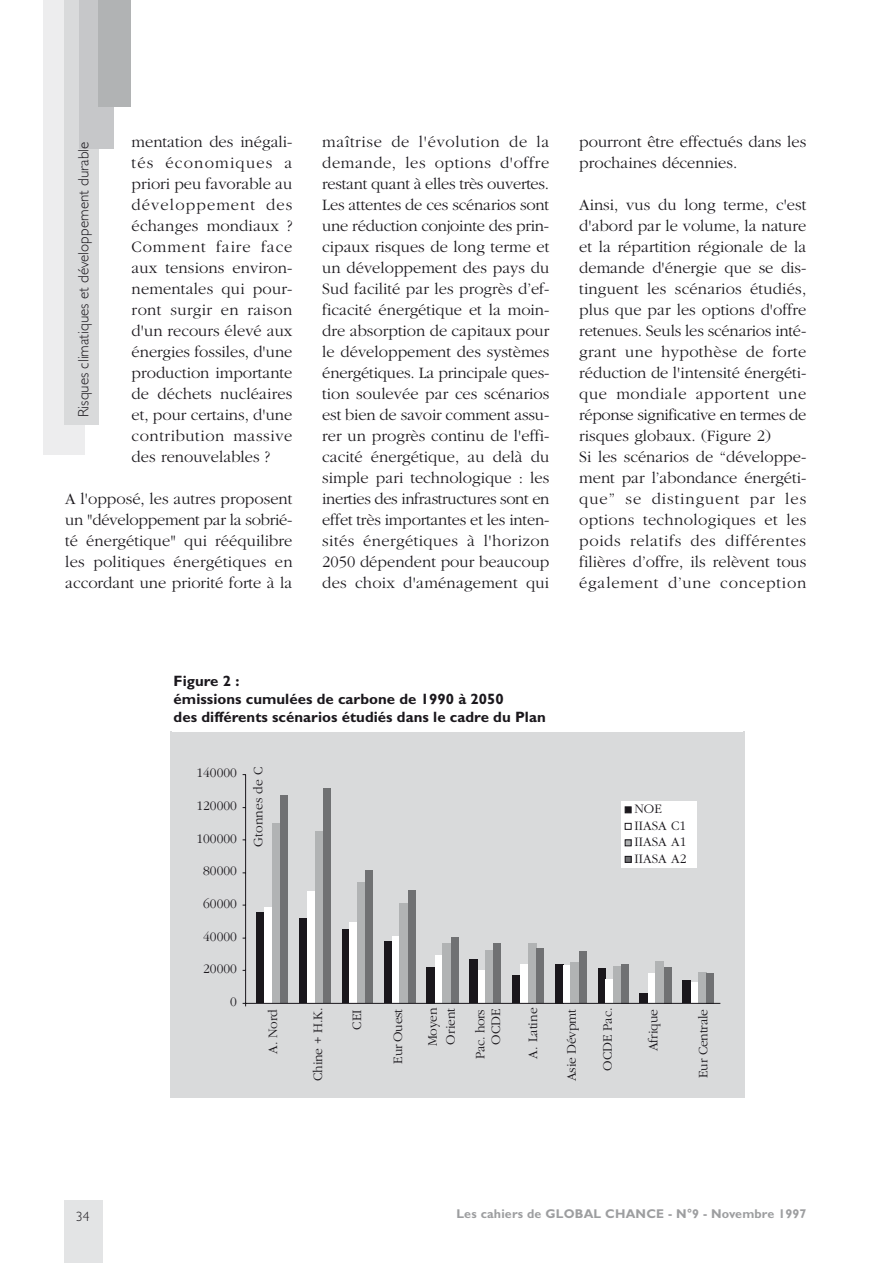
<style>
.page{position:relative;width:893px;height:1263px;background:#fff}
.page>*{position:absolute;margin:0;border:0;box-sizing:border-box;transform-origin:0 0}
.t1{font:300 16.5px/21px "Garamond";color:#1a171c;text-align:justify}
.t2{font:700 15px/18px "Gill Sans";letter-spacing:.005em;color:#1a171c}
.t3{font:300 15px "Gill Sans";letter-spacing:.005em;color:#1a171c}
.t4{font:300 13.5px/16.5px "Garamond";color:#1a171c}
.t5{font:300 13.5px "Garamond";letter-spacing:-.02em;color:#1a171c}
.t6{font:300 13.5px/15.9px "Garamond";letter-spacing:-.03em;color:#1a171c;text-align:right}
.t7{font:300 13.5px "Gill Sans";color:#1a171c}
.t8{font:700 12.75px "Gill Sans";letter-spacing:.015em;color:#9d9ea0}
</style>
<div class="page">
<div style="left:43px;top:0;width:42px;height:455px;background:#ededee"></div>
<div style="left:64px;top:1200px;width:38px;height:63px;background:#e3e4e5"></div>
<div style="left:64px;top:0;width:35px;height:425px;background:#d9dadb"></div>
<div style="left:79px;top:0;width:34px;height:149px;background:#c6c7c9"></div>
<div style="left:99px;top:0;width:32px;height:106px;background:#b1b3b4"></div>
<div style="left:170px;top:732px;width:574px;height:366px;background:#d9dadb"></div>
<div style="left:256px;top:912px;width:9px;height:91px;background:#1a171c"></div>
<div style="left:299px;top:918px;width:8px;height:85px;background:#1a171c"></div>
<div style="left:342px;top:929px;width:7px;height:74px;background:#1a171c"></div>
<div style="left:384px;top:941px;width:8px;height:62px;background:#1a171c"></div>
<div style="left:427px;top:967px;width:8px;height:36px;background:#1a171c"></div>
<div style="left:469px;top:959px;width:9px;height:44px;background:#1a171c"></div>
<div style="left:512px;top:975px;width:8px;height:28px;background:#1a171c"></div>
<div style="left:555px;top:964px;width:8px;height:39px;background:#1a171c"></div>
<div style="left:598px;top:968px;width:7px;height:35px;background:#1a171c"></div>
<div style="left:640px;top:993px;width:8px;height:10px;background:#1a171c"></div>
<div style="left:682px;top:980px;width:9px;height:23px;background:#1a171c"></div>
<div style="left:265px;top:908px;width:7px;height:95px;background:#fff"></div>
<div style="left:307px;top:891px;width:8px;height:112px;background:#fff"></div>
<div style="left:349px;top:923px;width:9px;height:80px;background:#fff"></div>
<div style="left:392px;top:936px;width:8px;height:67px;background:#fff"></div>
<div style="left:435px;top:955px;width:7px;height:48px;background:#fff"></div>
<div style="left:478px;top:971px;width:7px;height:32px;background:#fff"></div>
<div style="left:520px;top:965px;width:8px;height:38px;background:#fff"></div>
<div style="left:563px;top:965px;width:8px;height:38px;background:#fff"></div>
<div style="left:605px;top:979px;width:8px;height:24px;background:#fff"></div>
<div style="left:648px;top:973px;width:7px;height:30px;background:#fff"></div>
<div style="left:691px;top:983px;width:7px;height:20px;background:#fff"></div>
<div style="left:272px;top:824px;width:8px;height:179px;background:#b1b3b4"></div>
<div style="left:315px;top:832px;width:8px;height:171px;background:#b1b3b4"></div>
<div style="left:358px;top:883px;width:7px;height:120px;background:#b1b3b4"></div>
<div style="left:400px;top:903px;width:8px;height:100px;background:#b1b3b4"></div>
<div style="left:442px;top:944px;width:9px;height:59px;background:#b1b3b4"></div>
<div style="left:485px;top:950px;width:8px;height:53px;background:#b1b3b4"></div>
<div style="left:528px;top:944px;width:8px;height:59px;background:#b1b3b4"></div>
<div style="left:571px;top:962px;width:8px;height:41px;background:#b1b3b4"></div>
<div style="left:613px;top:966px;width:8px;height:37px;background:#b1b3b4"></div>
<div style="left:655px;top:962px;width:9px;height:41px;background:#b1b3b4"></div>
<div style="left:698px;top:972px;width:8px;height:31px;background:#b1b3b4"></div>
<div style="left:280px;top:795px;width:8px;height:208px;background:#707173"></div>
<div style="left:323px;top:788px;width:8px;height:215px;background:#707173"></div>
<div style="left:365px;top:871px;width:8px;height:132px;background:#707173"></div>
<div style="left:408px;top:890px;width:7px;height:113px;background:#707173"></div>
<div style="left:451px;top:937px;width:7px;height:66px;background:#707173"></div>
<div style="left:493px;top:944px;width:8px;height:59px;background:#707173"></div>
<div style="left:536px;top:948px;width:8px;height:55px;background:#707173"></div>
<div style="left:579px;top:951px;width:7px;height:52px;background:#707173"></div>
<div style="left:621px;top:964px;width:7px;height:39px;background:#707173"></div>
<div style="left:664px;top:967px;width:7px;height:36px;background:#707173"></div>
<div style="left:706px;top:973px;width:8px;height:30px;background:#707173"></div>
<hr style="left:245px;top:775px;width:1px;height:228px;background:#1a171c">
<hr style="left:246px;top:1003px;width:474px;height:1px;background:#1a171c">
<div style="left:621px;top:802px;width:76px;height:66px;background:#fff"></div>
<div style="left:625px;top:806px;width:6px;height:7px;background:#1a171c;border:1px solid #1a171c"></div>
<div style="left:625px;top:823px;width:6px;height:7px;border:1px solid #1a171c"></div>
<div style="left:625px;top:839px;width:6px;height:7px;border:1px solid #1a171c"></div>
<div style="left:625px;top:856px;width:6px;height:7px;border:1px solid #1a171c"></div>
<p class="t1" style="left:132px;top:131px;width:162px">mentation des inégali&shy;tés économiques a priori peu favorable au développement des échanges mondiaux ?<br>Comment faire face aux tensions environ&shy;nementales qui pour&shy;ront surgir en raison d'un recours élevé aux énergies fossiles, d'une production importante de déchets nucléaires et, pour certains, d'une contribution massive des renouvelables ?</p>
<p class="t1" style="left:65px;top:488px;width:229px">A l'opposé, les autres proposent un "développement par la sobrié&shy;té énergétique" qui rééquilibre les politiques énergétiques en accordant une priorité forte à la</p>
<p class="t3" style="left:75px;top:417px;width:277px;rotate:-90deg">Risques climatiques et développement durable</p>
<p class="t1" style="left:322px;top:132px;width:229px">maîtrise de l'évolution de la demande, les options d'offre restant quant à elles très ouvertes.<br>Les attentes de ces scénarios sont une réduction conjointe des prin&shy;cipaux risques de long terme et un développement des pays du Sud facilité par les progrès d’ef&shy;ficacité énergétique et la moin&shy;dre absorption de capitaux pour le développement des systèmes énergétiques. La principale ques&shy;tion soulevée par ces scénarios est bien de savoir comment assu&shy;rer un progrès continu de l'effi&shy;cacité énergétique, au delà du simple pari technologique : les inerties des infrastructures sont en effet très importantes et les inten&shy;sités énergétiques à l'horizon 2050 dépendent pour beaucoup des choix d'aménagement qui</p>
<p class="t1" style="left:579px;top:132px;width:229px">pourront être effectués dans les prochaines décennies.</p>
<p class="t1" style="left:579px;top:195px;width:229px;text-align:left">Ainsi, vus du long terme, c'est d'abord par le volume, la nature et la répartition régionale de la demande d'énergie que se dis&shy;tinguent les scénarios étudiés, plus que par les options d'offre retenues. Seuls les scénarios inté&shy;grant une hypothèse de forte réduction de l'intensité énergéti&shy;que mondiale apportent une réponse significative en termes de risques globaux. (Figure 2)<br>Si les scénarios de “développe&shy;ment par l’abondance énergéti&shy;que” se distinguent par les options technologiques et les poids relatifs des différentes filières d’offre, ils relèvent tous également d’une conception</p>
<p class="t2" style="left:174px;top:672px;width:374px">Figure 2 :<br>émissions cumulées de carbone de 1990 à 2050<br>des différents scénarios étudiés dans le cadre du Plan</p>
<p class="t4" style="left:196px;top:765px;width:42px">140000</p>
<p class="t4" style="left:196px;top:798px;width:42px">120000</p>
<p class="t4" style="left:196px;top:830px;width:42px">100000</p>
<p class="t4" style="left:203px;top:863px;width:35px">80000</p>
<p class="t4" style="left:203px;top:895px;width:35px">60000</p>
<p class="t4" style="left:203px;top:928px;width:35px">40000</p>
<p class="t4" style="left:203px;top:960px;width:35px">20000</p>
<p class="t4" style="left:250px;top:846px;width:81px;rotate:-90deg">Gtonnes de C</p>
<p class="t4" style="left:634px;top:801px;width:54px">NOE<br>IIASA C1<br>IIASA A1<br>IIASA A2</p>
<p class="t4" style="left:230px;top:993px;width:8px">0</p>
<p class="t4" style="left:265px;top:1053px;width:46px;rotate:-90deg">A. Nord</p>
<p class="t4" style="left:310px;top:1081px;width:74px;rotate:-90deg">Chine + H.K.</p>
<p class="t4" style="left:349px;top:1029px;width:22px;rotate:-90deg">CEI</p>
<p class="t6" style="left:390px;top:1064px;width:56px;rotate:-90deg">Eur Ouest</p>
<p class="t4" style="left:424px;top:1046px;width:40px;line-height:18px;rotate:-90deg">Moyen<br>Orient</p>
<p class="t6" style="left:472px;top:1059px;width:52px;rotate:-90deg">Pac. hors<br>OCDE</p>
<p class="t4" style="left:525px;top:1059px;width:53px;rotate:-90deg">A. Latine</p>
<p class="t5" style="left:564px;top:1081px;width:73px;rotate:-90deg">Asie Dévpmt</p>
<p class="t4" style="left:599px;top:1071px;width:64px;rotate:-90deg">OCDE Pac.</p>
<p class="t4" style="left:645px;top:1051px;width:44px;rotate:-90deg">Afrique</p>
<p class="t5" style="left:696px;top:1078px;width:70px;rotate:-90deg">Eur Centrale</p>
<p class="t7" style="left:76px;top:1209px;width:15px">34</p>
<p class="t8" style="left:456px;top:1206px;width:352px">Les cahiers de GLOBAL CHANCE - N°9 - Novembre 1997</p>
</div>
